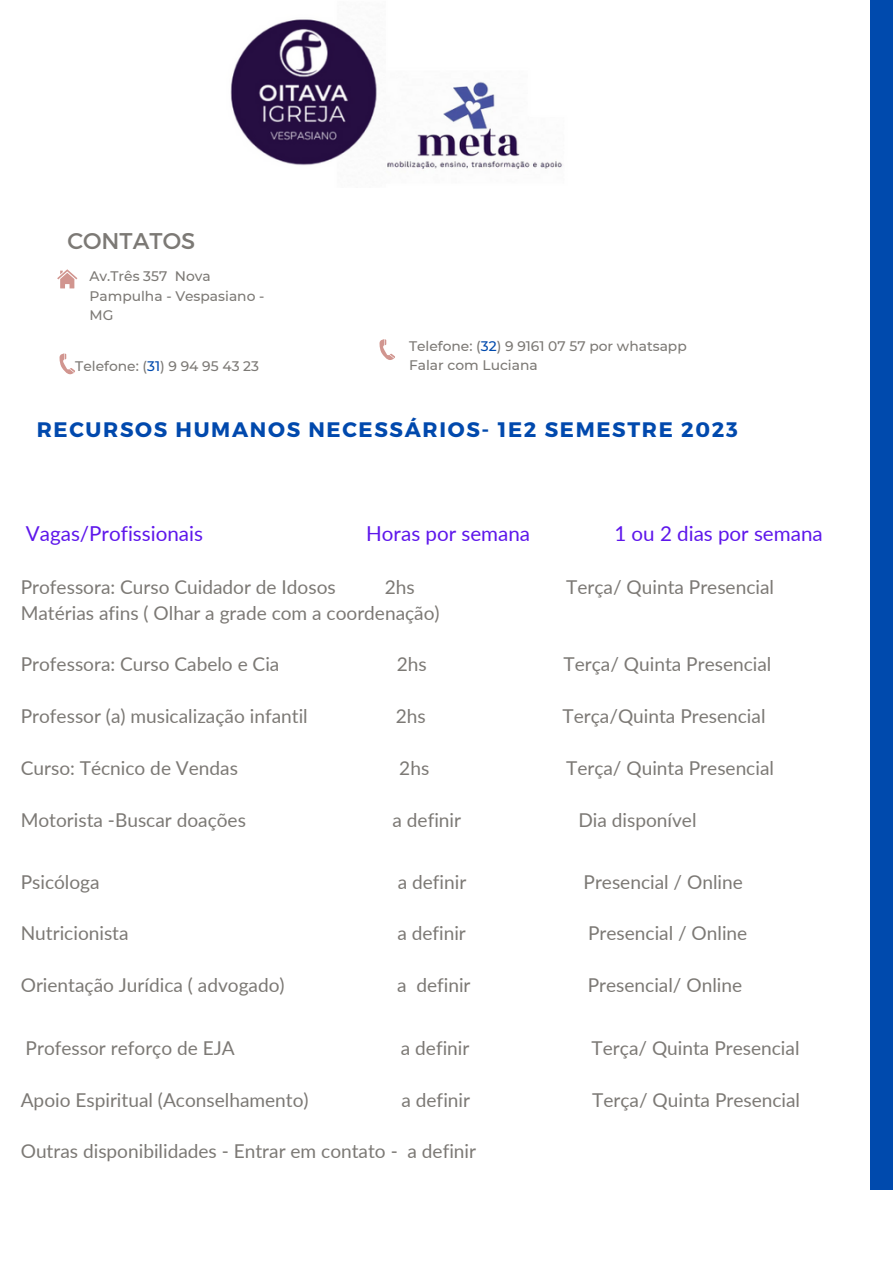
<style>
.page{position:relative;width:893px;height:1264px;background:#fff}
.page>*{position:absolute;margin:0;border:0;box-sizing:border-box;transform-origin:0 0}
.t1{font:22.65px "Montserrat";color:#7c7975}
.t2{font:700 21px "Montserrat";letter-spacing:.08em;color:#0149ad}
.t3{font:20.55px "Lato";color:#5e17eb}
.t4{font:19.05px "Lato";color:#7c7975}
.t5{font:500 13.8px/19px "Montserrat";color:#7c7975}
.s1{color:#004aad}
</style>
<div class="page">
<div style="left:870px;top:0;width:22px;height:1189px;background:#004aad"></div>
<svg style="left:379px;top:339px;width:16px;height:21px"></svg>
<svg style="left:57px;top:269px;width:20px;height:19px"></svg>
<img style="left:230px;top:19px;width:333px;height:150px">
<svg style="left:59px;top:353px;width:16px;height:22px"></svg>
<p class="t1" style="left:67px;top:226px;width:129px">CONTATOS</p>
<p class="t5" style="left:89px;top:267px;width:176px">Av.Três 357 Nova<br>Pampulha - Vespasiano -<br>MG</p>
<p class="t5" style="left:75px;top:356px;width:185px">Telefone: (<span class="s1">31</span>) 9 94 95 43 23</p>
<p class="t5" style="left:409px;top:337px;width:279px">Telefone: (<span class="s1">32</span>) 9 9161 07 57 por whatsapp</p>
<p class="t5" style="left:409px;top:356px;width:130px">Falar com Luciana</p>
<p class="t2" style="left:37px;top:416px;width:702px">RECURSOS HUMANOS NECESSÁRIOS- 1E2 SEMESTRE 2023</p>
<p class="t3" style="left:26px;top:520px;width:178px">Vagas/Profissionais</p>
<p class="t3" style="left:366px;top:520px;width:165px">Horas por semana</p>
<p class="t3" style="left:614px;top:520px;width:210px">1 ou 2 dias por semana</p>
<p class="t4" style="left:21px;top:575px;width:316px">Professora: Curso Cuidador de Idosos</p>
<p class="t4" style="left:384px;top:575px;width:31px">2hs</p>
<p class="t4" style="left:566px;top:575px;width:209px">Terça/ Quinta Presencial</p>
<p class="t4" style="left:21px;top:601px;width:420px">Matérias afins ( Olhar a grade com a coordenação)</p>
<p class="t4" style="left:21px;top:652px;width:260px">Professora: Curso Cabelo e Cia</p>
<p class="t4" style="left:396px;top:652px;width:31px">2hs</p>
<p class="t4" style="left:563px;top:652px;width:209px">Terça/ Quinta Presencial</p>
<p class="t4" style="left:21px;top:704px;width:288px">Professor (a) musicalização infantil</p>
<p class="t4" style="left:395px;top:704px;width:31px">2hs</p>
<p class="t4" style="left:562px;top:704px;width:204px">Terça/Quinta Presencial</p>
<p class="t4" style="left:21px;top:756px;width:219px">Curso: Técnico de Vendas</p>
<p class="t4" style="left:399px;top:756px;width:31px">2hs</p>
<p class="t4" style="left:566px;top:756px;width:209px">Terça/ Quinta Presencial</p>
<p class="t4" style="left:21px;top:807px;width:227px">Motorista -Buscar doações</p>
<p class="t4" style="left:392px;top:807px;width:70px">a definir</p>
<p class="t4" style="left:578px;top:807px;width:120px">Dia disponível</p>
<p class="t4" style="left:21px;top:869px;width:80px">Psicóloga</p>
<p class="t4" style="left:397px;top:869px;width:70px">a definir</p>
<p class="t4" style="left:583px;top:869px;width:161px">Presencial / Online</p>
<p class="t4" style="left:21px;top:921px;width:109px">Nutricionista</p>
<p class="t4" style="left:397px;top:921px;width:70px">a definir</p>
<p class="t4" style="left:588px;top:921px;width:161px">Presencial / Online</p>
<p class="t4" style="left:21px;top:973px;width:265px">Orientação Jurídica ( advogado)</p>
<p class="t4" style="left:397px;top:973px;width:75px">a definir</p>
<p class="t4" style="left:587px;top:973px;width:156px">Presencial/ Online</p>
<p class="t4" style="left:26px;top:1036px;width:211px">Professor reforço de EJA</p>
<p class="t4" style="left:401px;top:1036px;width:70px">a definir</p>
<p class="t4" style="left:591px;top:1036px;width:209px">Terça/ Quinta Presencial</p>
<p class="t4" style="left:21px;top:1087px;width:289px">Apoio Espiritual (Aconselhamento)</p>
<p class="t4" style="left:401px;top:1087px;width:70px">a definir</p>
<p class="t4" style="left:592px;top:1087px;width:209px">Terça/ Quinta Presencial</p>
<p class="t4" style="left:21px;top:1139px;width:457px">Outras disponibilidades - Entrar em contato - a definir</p>
</div>
